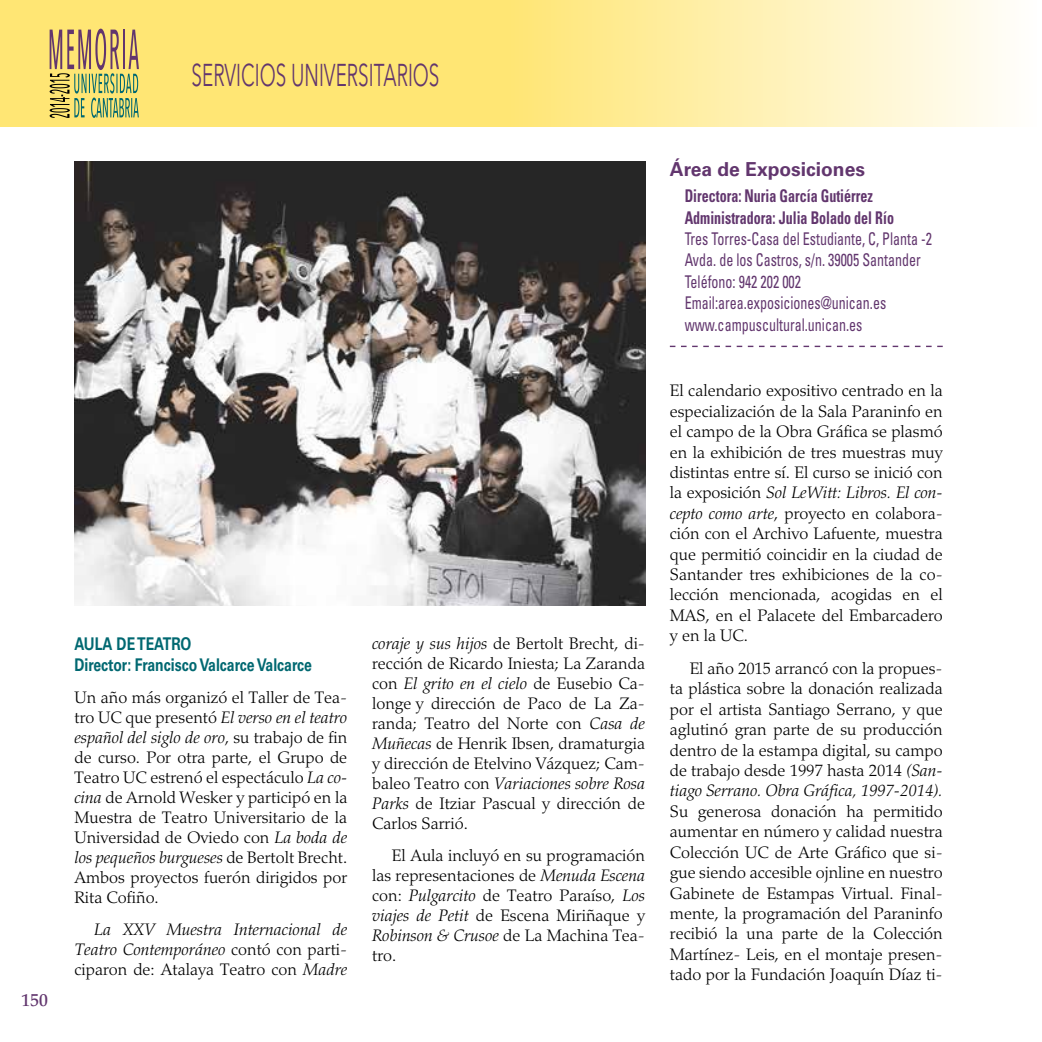
<style>
.page{position:relative;width:1042px;height:1042px;background:#fff}
.page>*{position:absolute;margin:0;border:0;box-sizing:border-box;transform-origin:0 0}
.t1{font:31.5px "Avenir Next";color:#62366e;scale:.6 1}
.t2{font:700 19.25px "Univers";color:#62366e}
.t3{font:condensed 17.5px/21.3px "Univers";color:#62366e;scale:.8 1}
.t4{font:700 condensed 17.5px/21.3px "Univers";color:#62366e;scale:.8 1}
.t5{font:700 17.5px/21px "Univers";color:#006871;scale:.8 1}
.t6{font:500 17.5px "Palatino";color:#62366e}
.t7{font:300 16.62px/20.5px "Palatino";color:#000;text-align:justify}
.t8{font:italic 300 16.62px/19.9px "Palatino";color:#000;text-align:justify}
.s1{font-style:italic}
.s2{font-style:normal}
</style>
<div class="page">
<svg style="left:0;top:0;width:1002px;height:127px;background:#feeb95"></svg>
<svg style="left:50px;top:29px;width:89px;height:89px;background:#bfb26e"></svg>
<img style="left:74px;top:161px;width:571px;height:444px">
<svg style="left:670px;top:346px;width:273px;height:1px"></svg>
<h1 class="t1" style="left:191px;top:48px;width:415px">SERVICIOS UNIVERSITARIOS</h1>
<p class="t6" style="left:22px;top:989px;width:28px">150</p>
<p class="t5" style="left:74px;top:633px;width:298px">AULA DE TEATRO<br>Director: Francisco Valcarce Valcarce</p>
<p class="t7" style="left:74px;top:688px;width:274px;line-height:19.9px">Un año más organizó el Taller de Tea&shy;tro UC que presentó <span class="s1">El verso en el teatro español del siglo de oro</span>, su trabajo de fin de curso. Por otra parte, el Grupo de Teatro UC estrenó el espectáculo <span class="s1">La co&shy;cina</span> de Arnold Wesker y participó en la Muestra de Teatro Universitario de la Universidad de Oviedo con <span class="s1">La boda de los pequeños burgueses</span> de Bertolt Brecht.<br>Ambos proyectos fuerón dirigidos por Rita Cofiño.</p>
<p class="t8" style="left:74px;top:920px;width:274px;text-indent:20px">La XXV Muestra Internacional de Teatro Contemporáneo <span class="s2">contó con parti&shy;ciparon de: Atalaya Teatro con</span> Madre</p>
<p class="t7" style="left:372px;top:633px;width:274px;line-height:19.9px"><span class="s1">coraje y sus hijos</span> de Bertolt Brecht, di&shy;rección de Ricardo Iniesta; La Zaranda con <span class="s1">El grito en el cielo</span> de Eusebio Ca&shy;longe y dirección de Paco de La Za&shy;randa; Teatro del Norte con <span class="s1">Casa de Muñecas</span> de Henrik Ibsen, dramaturgia y dirección de Etelvino Vázquez; Cam&shy;baleo Teatro con <span class="s1">Variaciones sobre Rosa Parks</span> de Itziar Pascual y dirección de Carlos Sarrió.</p>
<p class="t7" style="left:372px;top:845px;width:274px;line-height:19.9px;text-indent:20px">El Aula incluyó en su programación las representaciones de <span class="s1">Menuda Escena </span>con: <span class="s1">Pulgarcito</span> de Teatro Paraíso, <span class="s1">Los viajes de Petit</span> de Escena Miriñaque y <span class="s1">Robinson &amp; Crusoe</span> de La Machina Tea&shy;tro.</p>
<p class="t2" style="left:670px;top:158px;width:197px">Área de Exposiciones</p>
<p class="t4" style="left:685px;top:185px;width:263px">Directora: Nuria García Gutiérrez<br>Administradora: Julia Bolado del Río</p>
<p class="t3" style="left:685px;top:228px;width:311px">Tres Torres-Casa del Estudiante, C, Planta -2<br>Avda. de los Castros, s/n. 39005 Santander Teléfono: 942 202 002<br>Email:area.exposiciones@unican.es www.campuscultural.unican.es</p>
<p class="t7" style="left:670px;top:381px;width:274px">El calendario expositivo centrado en la especialización de la Sala Paraninfo en el campo de la Obra Gráfica se plasmó en la exhibición de tres muestras muy distintas entre sí. El curso se inició con la exposición <span class="s1">Sol LeWitt: Libros. El con&shy;cepto como arte</span>, proyecto en colabora&shy;ción con el Archivo Lafuente, muestra que permitió coincidir en la ciudad de Santander tres exhibiciones de la co&shy;lección mencionada, acogidas en el MAS, en el Palacete del Embarcadero y en la UC.</p>
<p class="t7" style="left:670px;top:658px;width:274px;text-indent:20px">El año 2015 arrancó con la propues&shy;ta plástica sobre la donación realizada por el artista Santiago Serrano, y que aglutinó gran parte de su producción dentro de la estampa digital, su campo de trabajo desde 1997 hasta 2014 <span class="s1">(San&shy;tiago Serrano. Obra Gráfica, 1997-2014).</span></p>
<p class="t7" style="left:670px;top:801px;width:274px">Su generosa donación ha permitido aumentar en número y calidad nuestra Colección UC de Arte Gráfico que si&shy;gue siendo accesible ojnline en nuestro Gabinete de Estampas Virtual. Final&shy;mente, la programación del Paraninfo recibió la una parte de la Colección Martínez- Leis, en el montaje presen&shy;tado por la Fundación Joaquín Díaz ti-</p>
</div>
